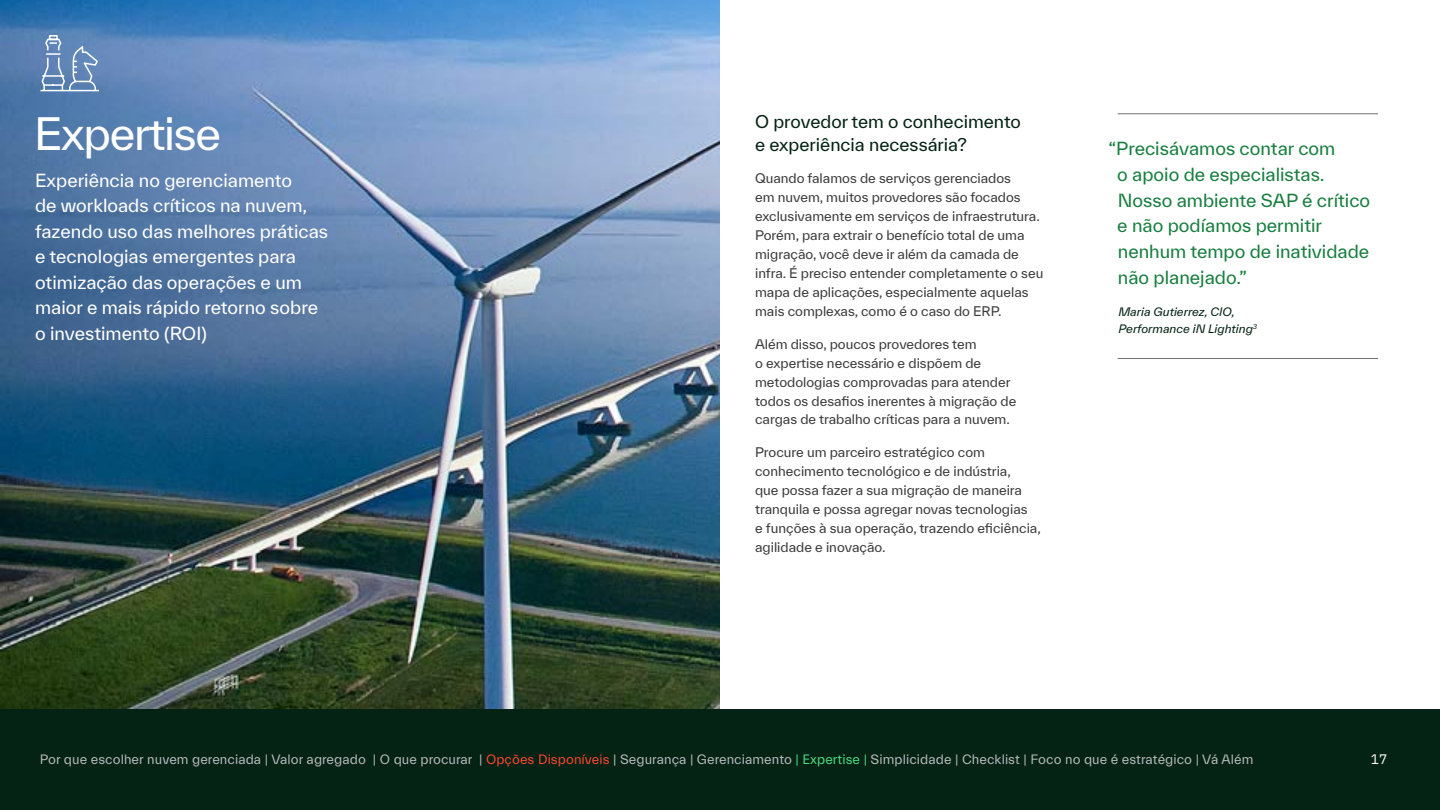
<style>
.page{position:relative;width:1440px;height:810px;background:#fff}
.page>*{position:absolute;margin:0;border:0;box-sizing:border-box;transform-origin:0 0}
.t1{font:43.2px "TWK Everett";letter-spacing:-.03em;color:#fff}
.t2{font:17.4px/25.5px "TWK Everett";color:#fff}
.t3{font:17.4px/26px "TWK Everett";color:#187e3f}
.t4{font:17.1px/23.2px "TWK Everett";color:#042315}
.t5{font:13.8px "Everett";letter-spacing:.005em;color:#bbb}
.t6{font:13.65px "IBM Plex Sans";color:#fff}
.t7{font:12.9px/19px "TWK Everett";color:#3d3c3c}
.t8{font:italic 11.25px/16.5px "TWK Everett";letter-spacing:.005em;color:#042315}
.s1{color:#ff462d}
.s2{color:#4cdd84}
</style>
<div class="page">
<img style="left:0;top:0;width:720px;height:710px">
<div style="left:0;top:710px;width:1440px;height:100px;background:#042315"></div>
<hr style="left:1117px;top:113px;width:261px;height:1px;background:#6f6f6f">
<hr style="left:1117px;top:358px;width:261px;height:1px;background:#6f6f6f">
<svg style="left:39px;top:34px;width:61px;height:58px;background:#7697c0"></svg>
<h1 class="t1" style="left:34px;top:103px;width:189px">Expertise</h1>
<h2 class="t2" style="left:35px;top:167px;width:294px">Experiência no gerenciamento<br>de workloads críticos na nuvem, fazendo uso das melhores práticas e tecnologias emergentes para otimização das operações e um maior e mais rápido retorno sobre o investimento (ROI)</h2>
<h3 class="t4" style="left:755px;top:109px;width:267px">O provedor tem o conhecimento e experiência necessária?</h3>
<p class="t7" style="left:755px;top:169px;width:290px">Quando falamos de serviços gerenciados<br>em nuvem, muitos provedores são focados exclusivamente em serviços de infraestrutura.<br>Porém, para extrair o benefício total de uma migração, você deve ir além da camada de infra. É preciso entender completamente o seu mapa de aplicações, especialmente aquelas mais complexas, como é o caso do ERP.</p>
<p class="t7" style="left:755px;top:334px;width:263px">Além disso, poucos provedores tem<br>o expertise necessário e dispõem de metodologias comprovadas para atender todos os desafios inerentes à migração de cargas de trabalho críticas para a nuvem.</p>
<p class="t7" style="left:755px;top:442px;width:287px">Procure um parceiro estratégico com conhecimento tecnológico e de indústria,<br>que possa fazer a sua migração de maneira tranquila e possa agregar novas tecnologias<br>e funções à sua operação, trazendo eficiência, agilidade e inovação.</p>
<h2 class="t3" style="left:1117px;top:135px;width:254px;text-indent:-8px">“Precisávamos contar com<br>o apoio de especialistas.<br>Nosso ambiente SAP é crítico e não podíamos permitir nenhum tempo de inatividade não planejado.”</h2>
<p class="t8" style="left:1118px;top:304px;width:140px">Maria Gutierrez, CIO,<br>Performance iN Lighting<sup>3</sup></p>
<p class="t5" style="left:40px;top:752px;width:1215px">Por que escolher nuvem gerenciada | Valor agregado | O que procurar | <span class="s1">Opções Disponíveis</span> | Segurança | Gerenciamento <span class="s2">| Expertise |</span> Simplicidade | Checklist | Foco no que é estratégico | Vá Além</p>
<p class="t6" style="left:1370px;top:749px;width:18px">17</p>
</div>
